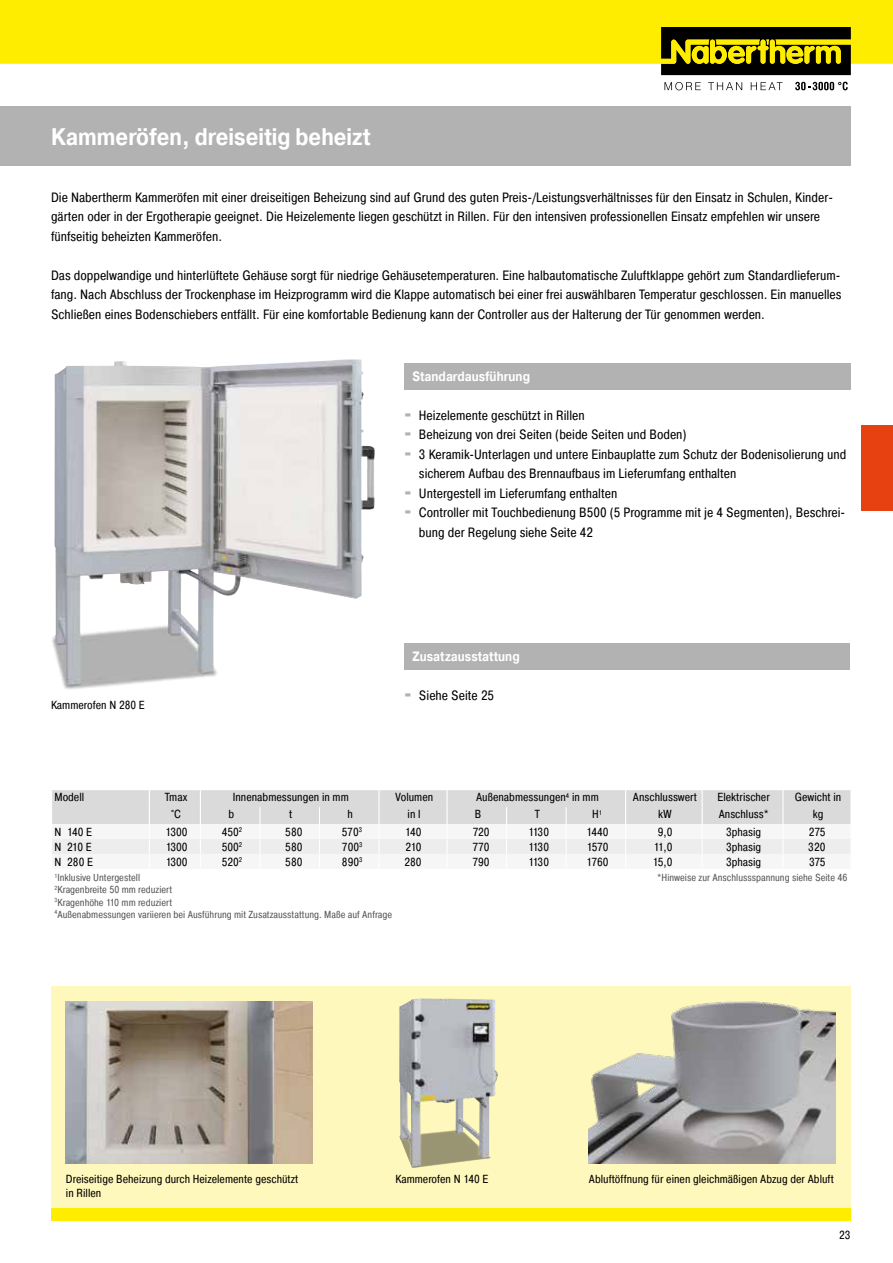
<style>
.page{position:relative;width:893px;height:1263px;background:#fff}
.page>*{position:absolute;margin:0;border:0;box-sizing:border-box;transform-origin:0 0}
.t1{font:700 24px "Pragmatica";color:#fff;scale:.85 1}
.t2{font:13.5px/19.5px "Pragmatica Cond";color:#000}
.t3{font:700 13.5px "Pragmatica";color:#fff;scale:.85 1}
.t4{font:11.7px/14.1px "Pragmatica Cond";color:#000}
.t5{font:10.2px/12.3px "Pragmatica Cond";color:#575756}
.s1{font-family:"Blackoak Std";color:#b3b2b2}
</style>
<div class="page">
<div style="left:51px;top:1208px;width:799px;height:12px;background:#ffed00"></div>
<div style="left:51px;top:986px;width:799px;height:222px;background:#fff8bd"></div>
<div style="left:0;top:106px;width:850px;height:60px;background:#b3b2b2"></div>
<div style="left:861px;top:425px;width:32px;height:85px;background:#e74011"></div>
<img style="left:399px;top:998px;width:99px;height:170px">
<img style="left:52px;top:359px;width:323px;height:331px">
<img style="left:66px;top:1001px;width:247px;height:162px">
<img style="left:589px;top:1001px;width:247px;height:162px">
<svg style="left:52px;top:790px;width:799px;height:64px"></svg>
<div style="left:404px;top:364px;width:446px;height:26px;background:#b3b2b2"></div>
<div style="left:404px;top:644px;width:445px;height:26px;background:#b3b2b2"></div>
<div style="left:1px;top:0;width:892px;height:64px;background:#ffed00"></div>
<svg style="left:664px;top:82px;width:37px;height:8px"></svg>
<svg style="left:708px;top:82px;width:34px;height:8px"></svg>
<svg style="left:751px;top:82px;width:32px;height:8px"></svg>
<svg style="left:795px;top:82px;width:53px;height:8px"></svg>
<svg style="left:661px;top:27px;width:190px;height:48px;background:#504b00"></svg>
<svg style="left:0;top:0;width:1px;height:64px"></svg>
<h1 class="t1" style="left:51px;top:122px;width:378px">Kammeröfen, dreiseitig beheizt</h1>
<p class="t2" style="left:51px;top:187px;width:784px">Die Nabertherm Kammeröfen mit einer dreiseitigen Beheizung sind auf Grund des guten Preis-/Leistungsverhältnisses für den Einsatz in Schulen, Kinder&shy;gärten oder in der Ergotherapie geeignet. Die Heizelemente liegen geschützt in Rillen. Für den intensiven professionellen Einsatz empfehlen wir unsere fünfseitig beheizten Kammeröfen.</p>
<p class="t2" style="left:51px;top:265px;width:792px;text-align:justify">Das doppelwandige und hinterlüftete Gehäuse sorgt für niedrige Gehäusetemperaturen. Eine halbautomatische Zuluftklappe gehört zum Standardlieferum&shy;fang. Nach Abschluss der Trockenphase im Heizprogramm wird die Klappe automatisch bei einer frei auswählbaren Temperatur geschlossen. Ein manuelles Schließen eines Bodenschiebers entfällt. Für eine komfortable Bedienung kann der Controller aus der Halterung der Tür genommen werden.</p>
<p class="t4" style="left:51px;top:698px;width:95px">Kammerofen N 280 E</p>
<p class="t3" style="left:412px;top:367px;width:140px">Standardausführung</p>
<p class="t2" style="left:404px;top:405px;width:182px"><span class="s1">·</span> Heizelemente geschützt in Rillen</p>
<p class="t2" style="left:404px;top:425px;width:284px"><span class="s1">·</span> Beheizung von drei Seiten (beide Seiten und Boden)</p>
<p class="t2" style="left:404px;top:444px;width:444px"><span class="s1">·</span> 3 Keramik-Unterlagen und untere Einbauplatte zum Schutz der Bodenisolierung und</p>
<p class="t2" style="left:419px;top:464px;width:319px">sicherem Aufbau des Brennaufbaus im Lieferumfang enthalten</p>
<p class="t2" style="left:404px;top:483px;width:215px"><span class="s1">·</span> Untergestell im Lieferumfang enthalten</p>
<p class="t2" style="left:404px;top:503px;width:443px"><span class="s1">·</span> Controller mit Touchbedienung B500 (5 Programme mit je 4 Segmenten), Beschrei-</p>
<p class="t2" style="left:419px;top:522px;width:176px">bung der Regelung siehe Seite 42</p>
<p class="t3" style="left:412px;top:647px;width:128px">Zusatzausstattung</p>
<p class="t2" style="left:404px;top:685px;width:92px"><span class="s1">·</span> Siehe Seite 25</p>
<p class="t4" style="left:54px;top:790px;width:31px">Modell</p>
<p class="t4" style="left:165px;top:790px;width:24px">Tmax</p>
<p class="t4" style="left:233px;top:790px;width:118px">Innenabmessungen in mm</p>
<p class="t4" style="left:395px;top:790px;width:40px">Volumen</p>
<p class="t4" style="left:476px;top:790px;width:124px">Außenabmessungen<sup>4</sup> in mm</p>
<p class="t4" style="left:633px;top:790px;width:66px">Anschlusswert</p>
<p class="t4" style="left:717px;top:790px;width:54px">Elektrischer</p>
<p class="t4" style="left:795px;top:790px;width:48px">Gewicht in</p>
<p class="t4" style="left:171px;top:807px;width:11px">°C</p>
<p class="t4" style="left:228px;top:807px;width:7px">b</p>
<p class="t4" style="left:289px;top:807px;width:5px">t</p>
<p class="t4" style="left:348px;top:807px;width:7px">h</p>
<p class="t4" style="left:408px;top:807px;width:15px">in l</p>
<p class="t4" style="left:475px;top:807px;width:8px">B</p>
<p class="t4" style="left:535px;top:807px;width:7px">T</p>
<p class="t4" style="left:592px;top:807px;width:12px">H<sup>1</sup></p>
<p class="t4" style="left:658px;top:807px;width:15px">kW</p>
<p class="t4" style="left:719px;top:807px;width:51px">Anschluss*</p>
<p class="t4" style="left:813px;top:807px;width:12px">kg</p>
<p class="t4" style="left:54px;top:825px;width:39px">N 140 E</p>
<p class="t4" style="left:166px;top:825px;width:23px">1300</p>
<p class="t4" style="left:222px;top:825px;width:22px">450<sup>2</sup></p>
<p class="t4" style="left:285px;top:825px;width:19px">580</p>
<p class="t4" style="left:342px;top:825px;width:22px">570<sup>3</sup></p>
<p class="t4" style="left:405px;top:825px;width:18px">140</p>
<p class="t4" style="left:473px;top:825px;width:18px">720</p>
<p class="t4" style="left:528px;top:825px;width:22px">1130</p>
<p class="t4" style="left:586px;top:825px;width:24px">1440</p>
<p class="t4" style="left:658px;top:825px;width:16px">9,0</p>
<p class="t4" style="left:726px;top:825px;width:37px">3phasig</p>
<p class="t4" style="left:809px;top:825px;width:18px">275</p>
<p class="t4" style="left:54px;top:840px;width:39px">N 210 E</p>
<p class="t4" style="left:166px;top:840px;width:23px">1300</p>
<p class="t4" style="left:222px;top:840px;width:22px">500<sup>2</sup></p>
<p class="t4" style="left:285px;top:840px;width:19px">580</p>
<p class="t4" style="left:342px;top:840px;width:22px">700<sup>3</sup></p>
<p class="t4" style="left:406px;top:840px;width:17px">210</p>
<p class="t4" style="left:472px;top:840px;width:19px">770</p>
<p class="t4" style="left:528px;top:840px;width:22px">1130</p>
<p class="t4" style="left:587px;top:840px;width:23px">1570</p>
<p class="t4" style="left:654px;top:840px;width:20px">11,0</p>
<p class="t4" style="left:726px;top:840px;width:37px">3phasig</p>
<p class="t4" style="left:808px;top:840px;width:19px">320</p>
<p class="t4" style="left:54px;top:855px;width:40px">N 280 E</p>
<p class="t4" style="left:166px;top:855px;width:23px">1300</p>
<p class="t4" style="left:222px;top:855px;width:22px">520<sup>2</sup></p>
<p class="t4" style="left:285px;top:855px;width:19px">580</p>
<p class="t4" style="left:342px;top:855px;width:22px">890<sup>3</sup></p>
<p class="t4" style="left:404px;top:855px;width:19px">280</p>
<p class="t4" style="left:472px;top:855px;width:19px">790</p>
<p class="t4" style="left:528px;top:855px;width:22px">1130</p>
<p class="t4" style="left:587px;top:855px;width:24px">1760</p>
<p class="t4" style="left:653px;top:855px;width:21px">15,0</p>
<p class="t4" style="left:726px;top:855px;width:37px">3phasig</p>
<p class="t4" style="left:809px;top:855px;width:18px">375</p>
<p class="t5" style="left:54px;top:871px;width:87px"><sup>1</sup>Inklusive Untergestell</p>
<p class="t5" style="left:657px;top:871px;width:192px">*Hinweise zur Anschlussspannung siehe Seite 46</p>
<p class="t5" style="left:54px;top:884px;width:339px"><sup>2</sup>Kragenbreite 50 mm reduziert<br><sup>3</sup>Kragenhöhe 110 mm reduziert<br><sup>4</sup>Außenabmessungen variieren bei Ausführung mit Zusatzausstattung. Maße auf Anfrage</p>
<p class="t4" style="left:66px;top:1172px;width:234px">Dreiseitige Beheizung durch Heizelemente geschützt in Rillen</p>
<p class="t4" style="left:395px;top:1172px;width:95px">Kammerofen N 140 E</p>
<p class="t4" style="left:589px;top:1172px;width:246px">Abluftöffnung für einen gleichmäßigen Abzug der Abluft</p>
<p class="t4" style="left:839px;top:1228px;width:13px">23</p>
</div>
